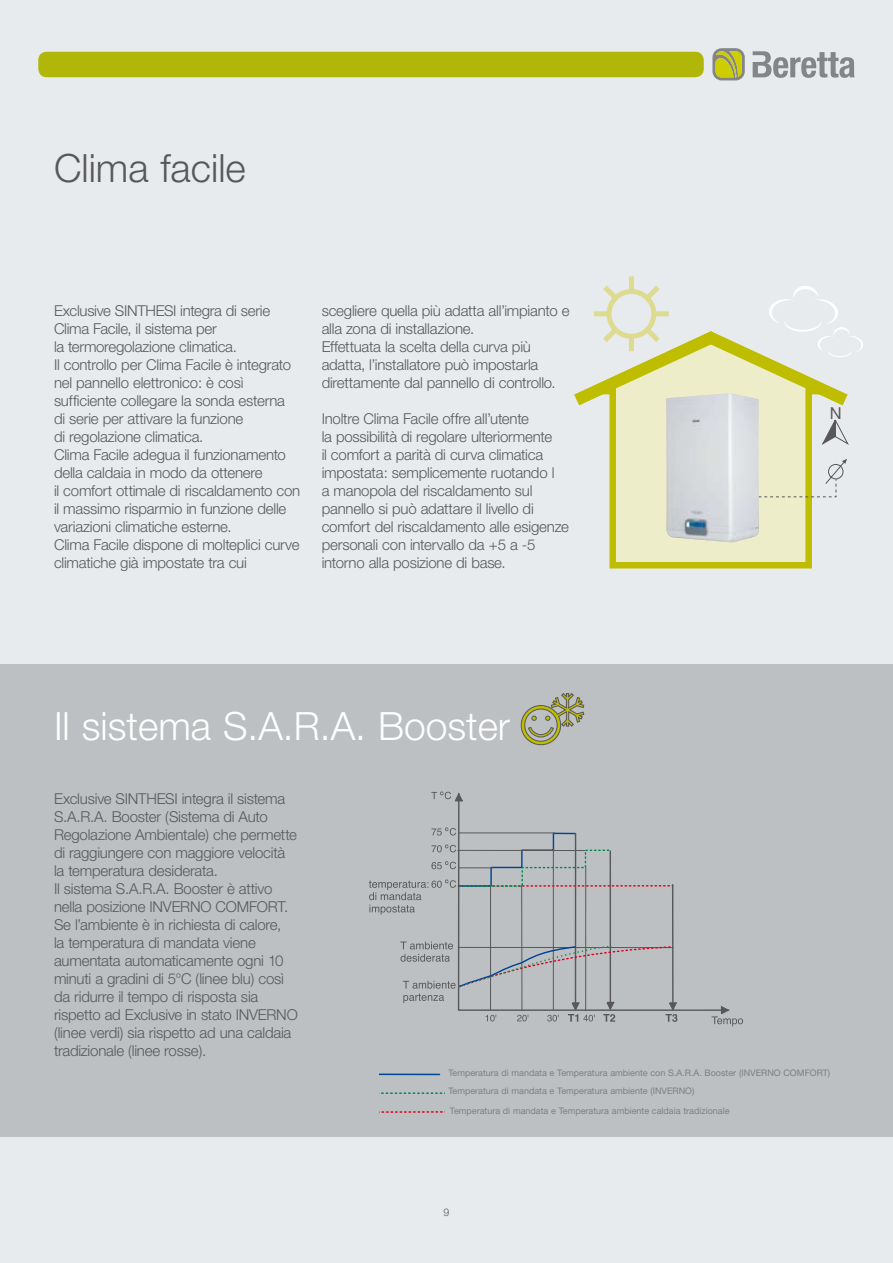
<style>
.page{position:relative;width:893px;height:1263px;background:#e8ebed}
.page>*{position:absolute;margin:0;border:0;box-sizing:border-box;transform-origin:0 0}
.t1{font:300 39px "Helvetica Neue";color:#fff}
.t2{font:300 39px "Helvetica Neue";color:#58585a}
.t3{font:16.5px "Helvetica Neue";color:#58585a}
.t4{font:300 15px/18px "Helvetica Neue";letter-spacing:-.015em;color:#58585a}
.t5{font:300 10.5px "Helvetica Neue";color:#58585a}
.t6{font:9px/17.9px "Helvetica Neue";color:#7e7f81}
</style>
<div class="page">
<div style="left:0;top:664px;width:893px;height:472px;background:#bcc0c3"></div>
<div style="left:38px;top:52px;width:666px;height:25px;background:#b0b708;border-radius:9px"></div>
<svg style="left:753px;top:51px;width:102px;height:27px"></svg>
<svg style="left:712px;top:48px;width:33px;height:32px"></svg>
<svg style="left:521px;top:693px;width:63px;height:52px"></svg>
<svg style="left:458px;top:803px;width:254px;height:208px"></svg>
<hr style="left:490px;top:886px;width:1px;height:124px;background:#58585a">
<hr style="left:521px;top:885px;width:1px;height:125px;background:#58585a">
<hr style="left:553px;top:849px;width:1px;height:161px;background:#58585a">
<hr style="left:575px;top:833px;width:1px;height:176px;background:#58585a">
<svg style="left:712px;top:1006px;width:31px;height:20px"></svg>
<hr style="left:585px;top:867px;width:1px;height:144px;background:#58585a">
<hr style="left:610px;top:850px;width:1px;height:159px;background:#58585a">
<svg style="left:369px;top:827px;width:304px;height:87px"></svg>
<svg style="left:431px;top:791px;width:32px;height:12px"></svg>
<hr style="left:672px;top:884px;width:2px;height:125px;background:#58585a">
<svg style="left:400px;top:941px;width:278px;height:81px"></svg>
<hr style="left:380px;top:1073px;width:59px;height:2px;background:#004494">
<svg style="left:381px;top:1092px;width:62px;height:2px"></svg>
<svg style="left:381px;top:1111px;width:62px;height:2px"></svg>
<svg style="left:579px;top:405px;width:270px;height:163px"></svg>
<svg style="left:822px;top:420px;width:26px;height:24px"></svg>
<svg style="left:574px;top:276px;width:289px;height:129px"></svg>
<svg style="left:759px;top:459px;width:88px;height:39px"></svg>
<img style="left:666px;top:393px;width:93px;height:149px">
<h1 class="t2" style="left:54px;top:144px;width:193px">Clima facile</h1>
<p class="t4" style="left:54px;top:301px;width:248px">Exclusive SINTHESI integra di serie Clima Facile, il sistema per<br>la termoregolazione climatica.<br>Il controllo per Clima Facile è integrato nel pannello elettronico: è così sufficiente collegare la sonda esterna<br>di serie per attivare la funzione<br>di regolazione climatica.<br>Clima Facile adegua il funzionamento della caldaia in modo da ottenere<br>il comfort ottimale di riscaldamento con il massimo risparmio in funzione delle variazioni climatiche esterne.<br>Clima Facile dispone di molteplici curve climatiche già impostate tra cui</p>
<p class="t4" style="left:322px;top:301px;width:249px">scegliere quella più adatta all’impianto e alla zona di installazione.<br>Effettuata la scelta della curva più adatta, l’installatore può impostarla direttamente dal pannello di controllo.</p>
<p class="t4" style="left:322px;top:409px;width:249px">Inoltre Clima Facile offre all’utente<br>la possibilità di regolare ulteriormente<br>il comfort a parità di curva climatica impostata: semplicemente ruotando l<br>a manopola del riscaldamento sul pannello si può adattare il livello di comfort del riscaldamento alle esigenze personali con intervallo da +5 a -5 intorno alla posizione di base.</p>
<h1 class="t1" style="left:54px;top:702px;width:458px">Il sistema S.A.R.A. Booster</h1>
<p class="t4" style="left:54px;top:789px;width:245px">Exclusive SINTHESI integra il sistema S.A.R.A. Booster (Sistema di Auto Regolazione Ambientale) che permette di raggiungere con maggiore velocità la temperatura desiderata.<br>Il sistema S.A.R.A. Booster è attivo nella posizione INVERNO COMFORT.<br>Se l’ambiente è in richiesta di calore,<br>la temperatura di mandata viene aumentata automaticamente ogni 10 minuti a gradini di 5°C (linee blu) così da ridurre il tempo di risposta sia rispetto ad Exclusive in stato INVERNO (linee verdi) sia rispetto ad una caldaia tradizionale (linee rosse).</p>
<p class="t3" style="left:830px;top:404px;width:13px">N</p>
<p class="t6" style="left:448px;top:1064px;width:383px">Temperatura di mandata e Temperatura ambiente con S.A.R.A. Booster (INVERNO COMFORT)<br>Temperatura di mandata e Temperatura ambiente (INVERNO)</p>
<p class="t6" style="left:450px;top:1101px;width:281px">Temperatura di mandata e Temperatura ambiente caldaia tradizionale</p>
<p class="t5" style="left:444px;top:1206px;width:7px">9</p>
</div>
